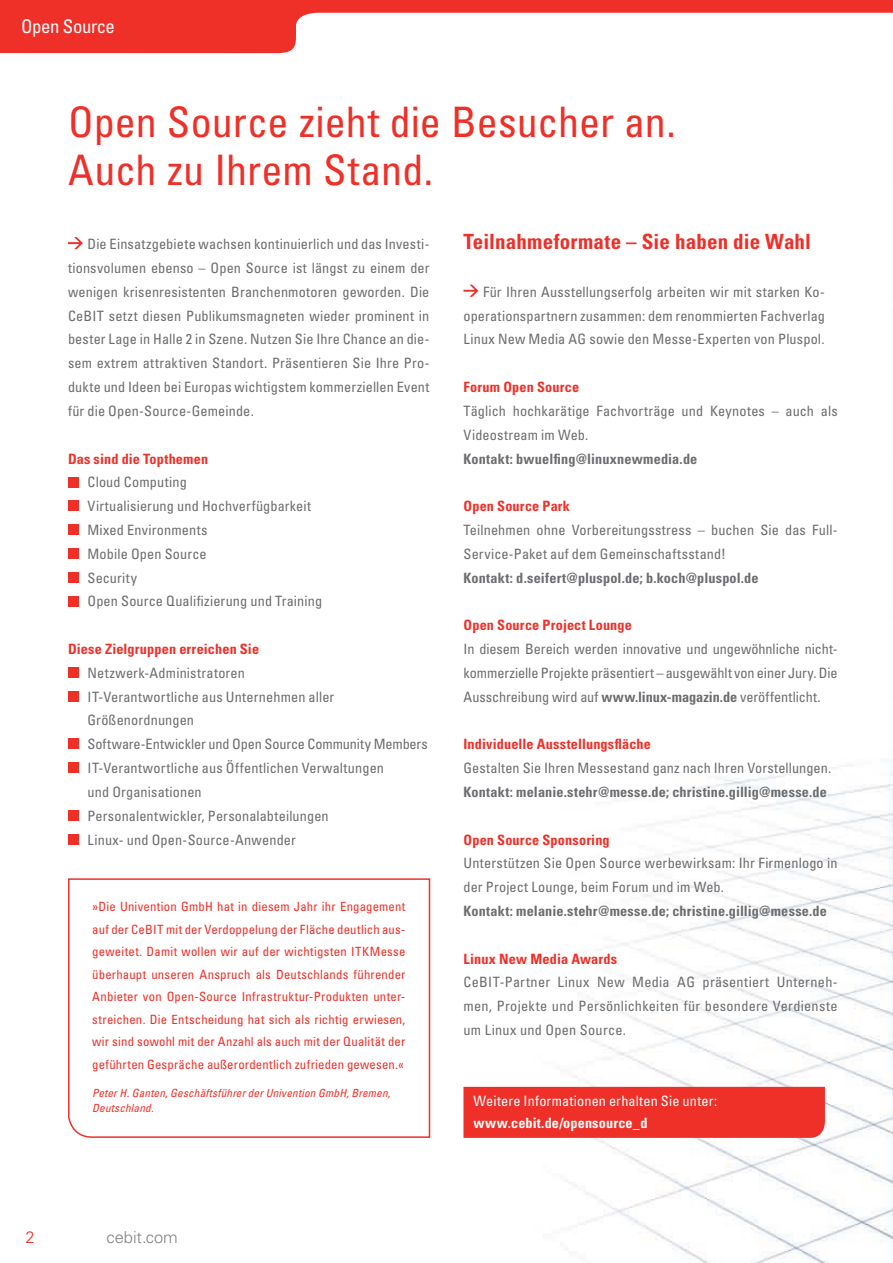
<style>
.page{position:relative;width:893px;height:1263px;background:#fff}
.page>*{position:absolute;margin:0;border:0;box-sizing:border-box;transform-origin:0 0}
.t1{font:condensed 42px/48px "Univers LT Std";color:#ef3029}
.t2{font:700 condensed 21px "Univers LT Std";letter-spacing:.005em;color:#ef3029}
.t3{font:condensed 18.75px "Univers LT Std";letter-spacing:-.025em;color:#fff}
.t4{font:300 16.5px "Univers LT Std";color:#808285}
.t5{font:300 16.5px "Univers LT Std";color:#ef3029}
.t6{font:condensed 14.25px/23.9px "Univers LT Std";letter-spacing:.01em;color:#6c6d70}
.t7{font:700 condensed 14.25px "Univers LT Std";letter-spacing:.01em;color:#6c6d70}
.t8{font:700 condensed 14.25px "Univers LT Std";letter-spacing:.01em;color:#ef3029}
.t9{font:condensed 14.25px "Univers LT Std";letter-spacing:.01em;color:#fff}
.t10{font:700 condensed 14.25px "Univers LT Std";letter-spacing:.01em;color:#fff}
.t11{font:condensed 12.75px/22.5px "Univers LT Std";letter-spacing:.015em;color:#ef3029;text-align:justify}
.t12{font:italic condensed 11.25px/15px "Univers LT Std";letter-spacing:.015em;color:#ef3029}
.s1{font-weight:700}
</style>
<div class="page">
<img style="left:0;top:53px;width:893px;height:1210px">
<svg style="left:0;top:0;width:893px;height:53px"></svg>
<svg style="left:68px;top:237px;width:15px;height:12px"></svg>
<div style="left:68px;top:477px;width:11px;height:10px;background:#ef3029"></div>
<div style="left:68px;top:500px;width:11px;height:11px;background:#ef3029"></div>
<div style="left:68px;top:524px;width:11px;height:11px;background:#ef3029"></div>
<div style="left:68px;top:548px;width:11px;height:11px;background:#ef3029"></div>
<div style="left:68px;top:572px;width:11px;height:11px;background:#ef3029"></div>
<div style="left:68px;top:596px;width:11px;height:10px;background:#ef3029"></div>
<div style="left:68px;top:667px;width:11px;height:11px;background:#ef3029"></div>
<div style="left:68px;top:691px;width:11px;height:11px;background:#ef3029"></div>
<div style="left:68px;top:739px;width:11px;height:10px;background:#ef3029"></div>
<div style="left:68px;top:762px;width:11px;height:11px;background:#ef3029"></div>
<div style="left:68px;top:810px;width:11px;height:11px;background:#ef3029"></div>
<div style="left:68px;top:834px;width:11px;height:10px;background:#ef3029"></div>
<svg style="left:463px;top:285px;width:15px;height:12px"></svg>
<div style="left:463px;top:1087px;width:363px;height:51px;background:#ef3029"></div>
<svg style="left:67px;top:877px;width:364px;height:261px"></svg>
<h3 class="t3" style="left:21px;top:15px;width:95px">Open Source</h3>
<h1 class="t1" style="left:68px;top:97px;width:609px">Open Source zieht die Besucher an.<br>Auch zu Ihrem Stand.</h1>
<p class="t6" style="left:68px;top:232px;width:363px;text-align:justify;text-indent:20px">Die Einsatzgebiete wachsen kontinuierlich und das Investi&shy;tionsvolumen ebenso – Open Source ist längst zu einem der wenigen krisenresistenten Branchenmotoren geworden. Die CeBIT setzt diesen Publikumsmagneten wieder prominent in bester Lage in Halle 2 in Szene. Nutzen Sie Ihre Chance an die&shy;sem extrem attraktiven Standort. Präsentieren Sie Ihre Pro&shy;dukte und Ideen bei Europas wichtigstem kommerziellen Event für die Open-Source-Gemeinde.</p>
<p class="t8" style="left:68px;top:450px;width:142px">Das sind die Topthemen</p>
<p class="t6" style="left:88px;top:470px;width:236px">Cloud Computing<br>Virtualisierung und Hochverfügbarkeit<br>Mixed Environments<br>Mobile Open Source<br>Security<br>Open Source Qualifizierung und Training</p>
<p class="t8" style="left:68px;top:640px;width:193px">Diese Zielgruppen erreichen Sie</p>
<p class="t6" style="left:88px;top:661px;width:342px">Netzwerk-Administratoren<br>IT-Verantwortliche aus Unternehmen aller Größenordnungen<br>Software-Entwickler und Open Source Community Members IT-Verantwortliche aus Öffentlichen Verwaltungen<br>und Organisationen<br>Personalentwickler, Personalabteilungen<br>Linux- und Open-Source-Anwender</p>
<p class="t11" style="left:92px;top:895px;width:315px">»Die Univention GmbH hat in diesem Jahr ihr Engagement auf der CeBIT mit der Verdoppelung der Fläche deutlich aus&shy;geweitet. Damit wollen wir auf der wichtigsten ITKMesse überhaupt unseren Anspruch als Deutschlands führender Anbieter von Open-Source Infrastruktur-Produkten unter&shy;streichen. Die Entscheidung hat sich als richtig erwiesen, wir sind sowohl mit der Anzahl als auch mit der Qualität der geführten Gespräche außerordentlich zufrieden gewesen.«</p>
<p class="t12" style="left:92px;top:1086px;width:300px">Peter H. Ganten, Geschäftsführer der Univention GmbH, Bremen,<br>Deutschland.</p>
<h2 class="t2" style="left:463px;top:229px;width:349px">Teilnahmeformate – Sie haben die Wahl</h2>
<p class="t6" style="left:463px;top:280px;width:363px;text-align:justify;text-indent:20px">Für Ihren Ausstellungserfolg arbeiten wir mit starken Ko&shy;operationspartnern zusammen: dem renommierten Fachverlag Linux New Media AG sowie den Messe-Experten von Pluspol.</p>
<p class="t8" style="left:463px;top:378px;width:117px">Forum Open Source</p>
<p class="t6" style="left:463px;top:399px;width:376px">Täglich hochkarätige Fachvorträge und Keynotes – auch als<br>Videostream im Web.</p>
<p class="t7" style="left:463px;top:450px;width:235px">Kontakt: bwuelfing@linuxnewmedia.de</p>
<p class="t8" style="left:463px;top:497px;width:108px">Open Source Park</p>
<p class="t6" style="left:463px;top:518px;width:376px">Teilnehmen ohne Vorbereitungsstress – buchen Sie das Full-<br>Service-Paket auf dem Gemeinschaftsstand!</p>
<p class="t7" style="left:463px;top:569px;width:297px">Kontakt: d.seifert@pluspol.de; b.koch@pluspol.de</p>
<p class="t8" style="left:463px;top:616px;width:170px">Open Source Project Lounge</p>
<p class="t6" style="left:463px;top:637px;width:376px;text-align:justify">In diesem Bereich werden innovative und ungewöhnliche nicht&shy;kommerzielle Projekte präsentiert – ausgewählt von einer Jury. Die Ausschreibung wird auf <span class="s1">www.linux-magazin.de</span> veröffentlicht.</p>
<p class="t8" style="left:463px;top:735px;width:189px">Individuelle Ausstellungsfläche</p>
<p class="t6" style="left:463px;top:756px;width:369px">Gestalten Sie Ihren Messestand ganz nach Ihren Vorstellungen.</p>
<p class="t7" style="left:463px;top:783px;width:365px">Kontakt: melanie.stehr@messe.de; christine.gillig@messe.de</p>
<p class="t8" style="left:463px;top:831px;width:148px">Open Source Sponsoring</p>
<p class="t6" style="left:463px;top:851px;width:376px">Unterstützen Sie Open Source werbewirksam: Ihr Firmenlogo in der Project Lounge, beim Forum und im Web.</p>
<p class="t7" style="left:463px;top:902px;width:365px">Kontakt: melanie.stehr@messe.de; christine.gillig@messe.de</p>
<p class="t8" style="left:463px;top:950px;width:155px">Linux New Media Awards</p>
<p class="t6" style="left:463px;top:970px;width:376px;text-align:justify">CeBIT-Partner Linux New Media AG präsentiert Unterneh&shy;men, Projekte und Persönlichkeiten für besondere Verdienste um Linux und Open Source.</p>
<p class="t9" style="left:473px;top:1091px;width:245px">Weitere Informationen erhalten Sie unter:</p>
<p class="t10" style="left:473px;top:1114px;width:176px">www.cebit.de/opensource_d</p>
<p class="t5" style="left:26px;top:1227px;width:11px">2</p>
<p class="t4" style="left:107px;top:1227px;width:73px">cebit.com</p>
</div>
